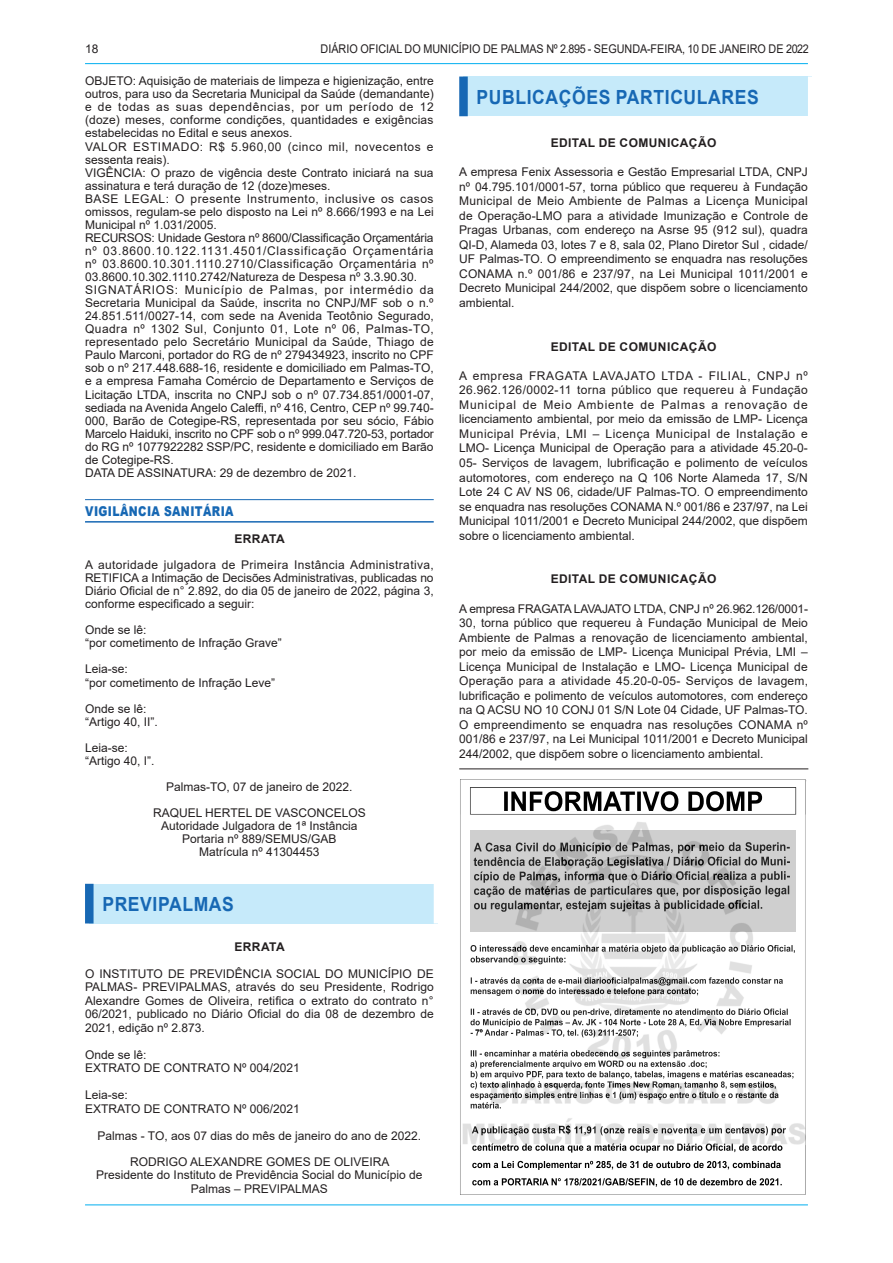
<style>
.page{position:relative;width:893px;height:1263px;background:#fff}
.page>*{position:absolute;margin:0;border:0;box-sizing:border-box;transform-origin:0 0}
.CHANCELA{font:700 19.5px "Arial";letter-spacing:.035em;color:#1768b4;scale:.9 1}
.SUBCHANCELAS{font:900 13.5px "Arial";letter-spacing:.035em;color:#1768b4;scale:.8 1}
.SEM_PARAGRAFO{font:12px/14.5px "Arial";color:#231f20;text-align:justify}
.ASSINATURA{font:12px/13.5px "Arial";color:#231f20;text-align:center}
.SEM_PARAGRAFO-2{font:12px "Arial";color:#231f20;scale:.9 1}
.TITULO{font:700 12px "Arial";letter-spacing:.035em;color:#231f20}
.SEM_PARAGRAFO-3{font:12px/13px "Arial";letter-spacing:.045em;color:#231f20}
</style>
<div class="page">
<hr style="left:85px;top:63px;width:723px;height:1px;background:#00aeef">
<hr style="left:85px;top:1204px;width:723px;height:1px;background:#00aeef">
<hr style="left:85px;top:499px;width:349px;height:1px;background:#1768b4">
<hr style="left:85px;top:521px;width:349px;height:2px;background:#1768b4">
<div style="left:89px;top:884px;width:349px;height:39px;background:#c6eafa"></div>
<div style="left:85px;top:884px;width:9px;height:39px;background:#1768b4"></div>
<div style="left:434px;top:884px;width:8px;height:39px;background:#fff"></div>
<div style="left:463px;top:77px;width:349px;height:39px;background:#c6eafa"></div>
<div style="left:459px;top:77px;width:9px;height:39px;background:#1768b4"></div>
<div style="left:808px;top:77px;width:8px;height:39px;background:#fff"></div>
<hr style="left:459px;top:769px;width:349px;height:1px;background:#231f20">
<img style="left:460px;top:779px;width:347px;height:416px">
<img style="left:470px;top:830px;width:326px;height:101px">
<p class="SEM_PARAGRAFO" style="left:85px;top:41px;width:15px">18</p>
<p class="SEM_PARAGRAFO-2" style="left:321px;top:40px;width:544px">DIÁRIO OFICIAL DO MUNICÍPIO DE PALMAS Nº 2.895 - SEGUNDA-FEIRA, 10 DE JANEIRO DE 2022</p>
<p class="SEM_PARAGRAFO" style="left:85px;top:74px;width:350px;line-height:13px">OBJETO: Aquisição de materiais de limpeza e higienização, entre outros, para uso da Secretaria Municipal da Saúde (demandante) e de todas as suas dependências, por um período de 12 (doze) meses, conforme condições, quantidades e exigências estabelecidas no Edital e seus anexos.</p>
<p class="SEM_PARAGRAFO-3" style="left:85px;top:140px;width:350px">VALOR ESTIMADO: R$ 5.960,00 (cinco mil, novecentos e sessenta reais).</p>
<p class="SEM_PARAGRAFO" style="left:85px;top:166px;width:350px;line-height:13px">VIGÊNCIA: O prazo de vigência deste Contrato iniciará na sua assinatura e terá duração de 12 (doze)meses.</p>
<p class="SEM_PARAGRAFO" style="left:85px;top:192px;width:350px;line-height:13px">BASE LEGAL: O presente Instrumento, inclusive os casos omissos, regulam-se pelo disposto na Lei nº 8.666/1993 e na Lei Municipal nº 1.031/2005.</p>
<p class="SEM_PARAGRAFO" style="left:85px;top:231px;width:350px;line-height:13px">RECURSOS: Unidade Gestora nº 8600/Classificação Orçamentária nº 03.8600.10.122.1131.4501/Classificação Orçamentária nº 03.8600.10.301.1110.2710/Classificação Orçamentária nº 03.8600.10.302.1110.2742/Natureza de Despesa nº 3.3.90.30.</p>
<p class="SEM_PARAGRAFO" style="left:85px;top:283px;width:350px;line-height:13px">SIGNATÁRIOS: Município de Palmas, por intermédio da Secretaria Municipal da Saúde, inscrita no CNPJ/MF sob o n.º 24.851.511/0027-14, com sede na Avenida Teotônio Segurado, Quadra nº 1302 Sul, Conjunto 01, Lote nº 06, Palmas-TO, representado pelo Secretário Municipal da Saúde, Thiago de Paulo Marconi, portador do RG de nº 279434923, inscrito no CPF sob o nº 217.448.688-16, residente e domiciliado em Palmas-TO, e a empresa Famaha Comércio de Departamento e Serviços de Licitação LTDA, inscrita no CNPJ sob o nº 07.734.851/0001-07, sediada na Avenida Angelo Caleffi, nº 416, Centro, CEP nº 99.740- 000, Barão de Cotegipe-RS, representada por seu sócio, Fábio Marcelo Haiduki, inscrito no CPF sob o nº 999.047.720-53, portador do RG nº 1077922282 SSP/PC, residente e domiciliado em Barão de Cotegipe-RS.</p>
<p class="SEM_PARAGRAFO" style="left:85px;top:465px;width:273px">DATA DE ASSINATURA: 29 de dezembro de 2021.</p>
<p class="SUBCHANCELAS" style="left:85px;top:501px;width:187px">VIGILÂNCIA SANITÁRIA</p>
<p class="TITULO" style="left:234px;top:530px;width:52px">ERRATA</p>
<p class="SEM_PARAGRAFO" style="left:85px;top:558px;width:350px;line-height:13px">A autoridade julgadora de Primeira Instância Administrativa, RETIFICA a Intimação de Decisões Administrativas, publicadas no Diário Oficial de n° 2.892, do dia 05 de janeiro de 2022, página 3, conforme especificado a seguir:</p>
<p class="SEM_PARAGRAFO" style="left:85px;top:623px;width:63px">Onde se lê:</p>
<p class="SEM_PARAGRAFO" style="left:85px;top:636px;width:198px">“por cometimento de Infração Grave”</p>
<p class="SEM_PARAGRAFO" style="left:85px;top:662px;width:44px">Leia-se:</p>
<p class="SEM_PARAGRAFO" style="left:85px;top:675px;width:192px">“por cometimento de Infração Leve”</p>
<p class="SEM_PARAGRAFO" style="left:85px;top:701px;width:63px">Onde se lê:</p>
<p class="SEM_PARAGRAFO" style="left:85px;top:714px;width:74px">“Artigo 40, II”.</p>
<p class="SEM_PARAGRAFO" style="left:85px;top:740px;width:44px">Leia-se:</p>
<p class="SEM_PARAGRAFO" style="left:85px;top:753px;width:71px">“Artigo 40, I”.</p>
<p class="ASSINATURA" style="left:166px;top:780px;width:188px">Palmas-TO, 07 de janeiro de 2022.</p>
<p class="ASSINATURA" style="left:153px;top:806px;width:214px">RAQUEL HERTEL DE VASCONCELOS</p>
<p class="ASSINATURA" style="left:161px;top:819px;width:198px">Autoridade Julgadora de 1ª Instância</p>
<p class="ASSINATURA" style="left:182px;top:832px;width:156px">Portaria nº 889/SEMUS/GAB</p>
<p class="ASSINATURA" style="left:199px;top:845px;width:122px">Matrícula nº 41304453</p>
<p class="CHANCELA" style="left:477px;top:83px;width:315px">PUBLICAÇÕES PARTICULARES</p>
<p class="TITULO" style="left:551px;top:134px;width:167px">EDITAL DE COMUNICAÇÃO</p>
<p class="SEM_PARAGRAFO" style="left:459px;top:164px;width:350px">A empresa Fenix Assessoria e Gestão Empresarial LTDA, CNPJ nº 04.795.101/0001-57, torna público que requereu à Fundação Municipal de Meio Ambiente de Palmas a Licença Municipal de Operação-LMO para a atividade Imunização e Controle de Pragas Urbanas, com endereço na Asrse 95 (912 sul), quadra QI-D, Alameda 03, lotes 7 e 8, sala 02, Plano Diretor Sul , cidade/ UF Palmas-TO. O empreendimento se enquadra nas resoluções CONAMA n.º 001/86 e 237/97, na Lei Municipal 1011/2001 e Decreto Municipal 244/2002, que dispõem sobre o licenciamento ambiental.</p>
<p class="TITULO" style="left:551px;top:338px;width:167px">EDITAL DE COMUNICAÇÃO</p>
<p class="SEM_PARAGRAFO" style="left:459px;top:368px;width:350px">A empresa FRAGATA LAVAJATO LTDA - FILIAL, CNPJ nº 26.962.126/0002-11 torna público que requereu à Fundação Municipal de Meio Ambiente de Palmas a renovação de licenciamento ambiental, por meio da emissão de LMP- Licença Municipal Prévia, LMI – Licença Municipal de Instalação e LMO- Licença Municipal de Operação para a atividade 45.20-0- 05- Serviços de lavagem, lubrificação e polimento de veículos automotores, com endereço na Q 106 Norte Alameda 17, S/N Lote 24 C AV NS 06, cidade/UF Palmas-TO. O empreendimento se enquadra nas resoluções CONAMA N.º 001/86 e 237/97, na Lei Municipal 1011/2001 e Decreto Municipal 244/2002, que dispõem sobre o licenciamento ambiental.</p>
<p class="TITULO" style="left:551px;top:571px;width:167px">EDITAL DE COMUNICAÇÃO</p>
<p class="SEM_PARAGRAFO" style="left:459px;top:601px;width:350px">A empresa FRAGATA LAVAJATO LTDA, CNPJ nº 26.962.126/0001- 30, torna público que requereu à Fundação Municipal de Meio Ambiente de Palmas a renovação de licenciamento ambiental, por meio da emissão de LMP- Licença Municipal Prévia, LMI – Licença Municipal de Instalação e LMO- Licença Municipal de Operação para a atividade 45.20-0-05- Serviços de lavagem, lubrificação e polimento de veículos automotores, com endereço na Q ACSU NO 10 CONJ 01 S/N Lote 04 Cidade, UF Palmas-TO.<br>O empreendimento se enquadra nas resoluções CONAMA nº 001/86 e 237/97, na Lei Municipal 1011/2001 e Decreto Municipal 244/2002, que dispõem sobre o licenciamento ambiental.</p>
<p class="CHANCELA" style="left:102px;top:890px;width:148px">PREVIPALMAS</p>
<p class="TITULO" style="left:234px;top:938px;width:52px">ERRATA</p>
<p class="SEM_PARAGRAFO" style="left:85px;top:966px;width:350px;line-height:13.5px">O INSTITUTO DE PREVIDÊNCIA SOCIAL DO MUNICÍPIO DE PALMAS- PREVIPALMAS, através do seu Presidente, Rodrigo Alexandre Gomes de Oliveira, retifica o extrato do contrato n° 06/2021, publicado no Diário Oficial do dia 08 de dezembro de 2021, edição nº 2.873.</p>
<p class="SEM_PARAGRAFO" style="left:85px;top:1047px;width:63px">Onde se lê:</p>
<p class="SEM_PARAGRAFO" style="left:85px;top:1060px;width:216px">EXTRATO DE CONTRATO Nº 004/2021</p>
<p class="SEM_PARAGRAFO" style="left:85px;top:1087px;width:44px">Leia-se:</p>
<p class="SEM_PARAGRAFO" style="left:85px;top:1101px;width:216px">EXTRATO DE CONTRATO Nº 006/2021</p>
<p class="ASSINATURA" style="left:97px;top:1129px;width:325px">Palmas - TO, aos 07 dias do mês de janeiro do ano de 2022.</p>
<p class="ASSINATURA" style="left:130px;top:1155px;width:261px">RODRIGO ALEXANDRE GOMES DE OLIVEIRA</p>
<p class="ASSINATURA" style="left:96px;top:1168px;width:328px">Presidente do Instituto de Previdência Social do Município de<br>Palmas – PREVIPALMAS</p>
</div>
